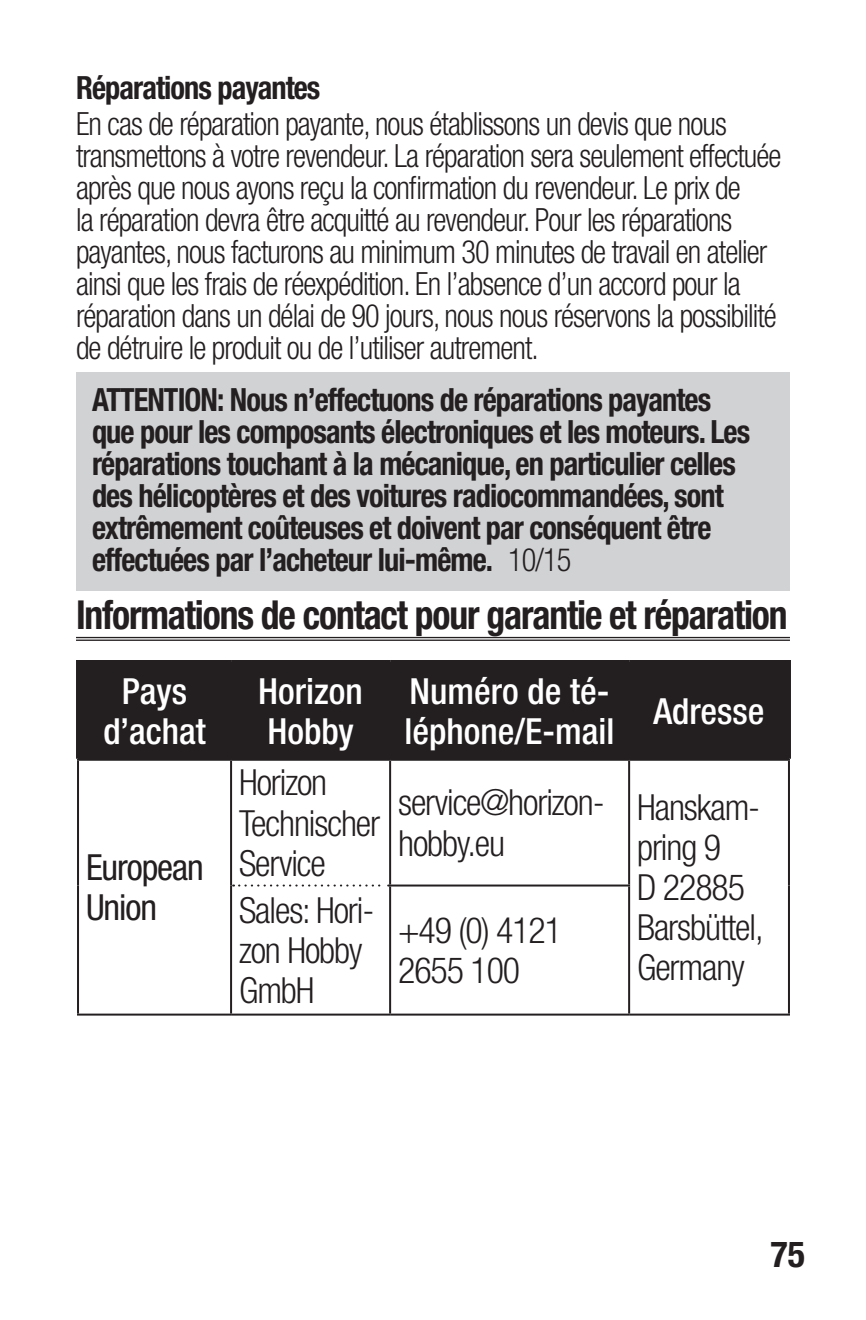
<style>
.page{position:relative;width:866px;height:1320px;background:#fff}
.page>*{position:absolute;margin:0;border:0;box-sizing:border-box;transform-origin:0 0}
.Section_Header{font:700 condensed 40px "Helvetica Neue LT Std";letter-spacing:-.03em;color:#231f20;scale:.94 1}
.t1{font:300 condensed 36px/40px "Helvetica Neue LT Std";letter-spacing:-.03em;color:#231f20}
.t2{font:500 condensed 36px/40px "Helvetica Neue LT Std";color:#fff}
.t3{font:condensed 36px/40px "Helvetica Neue LT Std";letter-spacing:-.03em;color:#231f20}
.t4{font:700 condensed 36px "Helvetica Neue LT Std";color:#231f20}
.t5{font:300 condensed 32px/32px "Helvetica Neue LT Std";letter-spacing:-.03em;color:#231f20;scale:.95 1}
.t6{font:700 condensed 32px/32px "Helvetica Neue LT Std";letter-spacing:-.03em;color:#231f20;scale:.95 1}
.s1{font-weight:300}
</style>
<div class="page">
<div style="left:76px;top:372px;width:714px;height:218px;background:#d1d2d4"></div>
<hr style="left:76px;top:637px;width:714px;height:1px;background:#231f20">
<hr style="left:76px;top:639px;width:714px;height:2px;background:#231f20">
<div style="left:80px;top:664px;width:707px;height:94px;background:#231f20"></div>
<hr style="left:76px;top:660px;width:155px;height:4px;background:#231f20">
<hr style="left:76px;top:664px;width:4px;height:94px;background:#231f20">
<hr style="left:231px;top:660px;width:159px;height:4px;background:#231f20">
<hr style="left:390px;top:660px;width:239px;height:4px;background:#231f20">
<hr style="left:629px;top:660px;width:162px;height:4px;background:#231f20">
<hr style="left:787px;top:664px;width:4px;height:94px;background:#231f20">
<hr style="left:230px;top:664px;width:2px;height:94px;background:#231f20">
<hr style="left:389px;top:664px;width:2px;height:94px;background:#231f20">
<hr style="left:628px;top:664px;width:2px;height:94px;background:#231f20">
<hr style="left:77px;top:758px;width:154px;height:2px;background:#231f20">
<hr style="left:231px;top:758px;width:159px;height:2px;background:#231f20">
<hr style="left:230px;top:760px;width:2px;height:125px;background:#231f20">
<hr style="left:390px;top:758px;width:239px;height:2px;background:#231f20">
<hr style="left:389px;top:760px;width:2px;height:124px;background:#231f20">
<hr style="left:629px;top:758px;width:161px;height:2px;background:#231f20">
<hr style="left:628px;top:760px;width:2px;height:124px;background:#231f20">
<svg style="left:233px;top:884px;width:156px;height:2px"></svg>
<hr style="left:230px;top:885px;width:2px;height:128px;background:#231f20">
<hr style="left:389px;top:884px;width:241px;height:2px;background:#231f20">
<hr style="left:389px;top:886px;width:2px;height:127px;background:#231f20">
<hr style="left:628px;top:886px;width:2px;height:127px;background:#231f20">
<hr style="left:77px;top:1013px;width:154px;height:2px;background:#231f20">
<hr style="left:231px;top:1013px;width:159px;height:2px;background:#231f20">
<hr style="left:390px;top:1013px;width:239px;height:2px;background:#231f20">
<hr style="left:629px;top:1013px;width:161px;height:2px;background:#231f20">
<hr style="left:77px;top:760px;width:2px;height:125px;background:#231f20">
<hr style="left:77px;top:885px;width:2px;height:128px;background:#231f20">
<hr style="left:788px;top:760px;width:2px;height:125px;background:#231f20">
<hr style="left:788px;top:885px;width:2px;height:128px;background:#231f20">
<p class="t6" style="left:76px;top:71px;width:259px">Réparations payantes</p>
<p class="t5" style="left:76px;top:107px;width:744px">En cas de réparation payante, nous établissons un devis que nous transmettons à votre revendeur. La réparation sera seulement effectuée après que nous ayons reçu la confirmation du revendeur. Le prix de<br>la réparation devra être acquitté au revendeur. Pour les réparations payantes, nous facturons au minimum 30 minutes de travail en atelier ainsi que les frais de réexpédition. En l’absence d’un accord pour la réparation dans un délai de 90 jours, nous nous réservons la possibilité de détruire le produit ou de l’utiliser autrement.</p>
<p class="t6" style="left:92px;top:383px;width:694px">ATTENTION: Nous n’effectuons de réparations payantes que pour les composants électroniques et les moteurs. Les réparations touchant à la mécanique, en particulier celles des hélicoptères et des voitures radiocommandées, sont extrêmement coûteuses et doivent par conséquent être effectuées par l’acheteur lui-même. <span class="s1">10/15</span></p>
<p class="Section_Header" style="left:76px;top:590px;width:758px">Informations de contact pour garantie et réparation</p>
<p class="t2" style="left:103px;top:670px;width:104px;text-align:center">Pays d’achat</p>
<p class="t2" style="left:258px;top:670px;width:106px">Horizon<br>Hobby</p>
<p class="t2" style="left:405px;top:670px;width:211px">Numéro de té&shy;léphone/E-mail</p>
<p class="t2" style="left:653px;top:690px;width:113px">Adresse</p>
<p class="t3" style="left:86px;top:847px;width:119px">European<br>Union</p>
<p class="t1" style="left:239px;top:762px;width:143px">Horizon<br>Technischer<br>Service</p>
<p class="t1" style="left:239px;top:889px;width:137px">Sales: Hori&shy;zon Hobby<br>GmbH</p>
<p class="t1" style="left:398px;top:782px;width:208px">service@horizon&shy;hobby.eu</p>
<p class="t1" style="left:637px;top:787px;width:128px">Hanskam&shy;pring 9<br>D 22885<br>Barsbüttel,<br>Germany</p>
<p class="t1" style="left:398px;top:909px;width:165px">+49 (0) 4121<br>2655 100</p>
<p class="t4" style="left:770px;top:1232px;width:36px">75</p>
</div>
